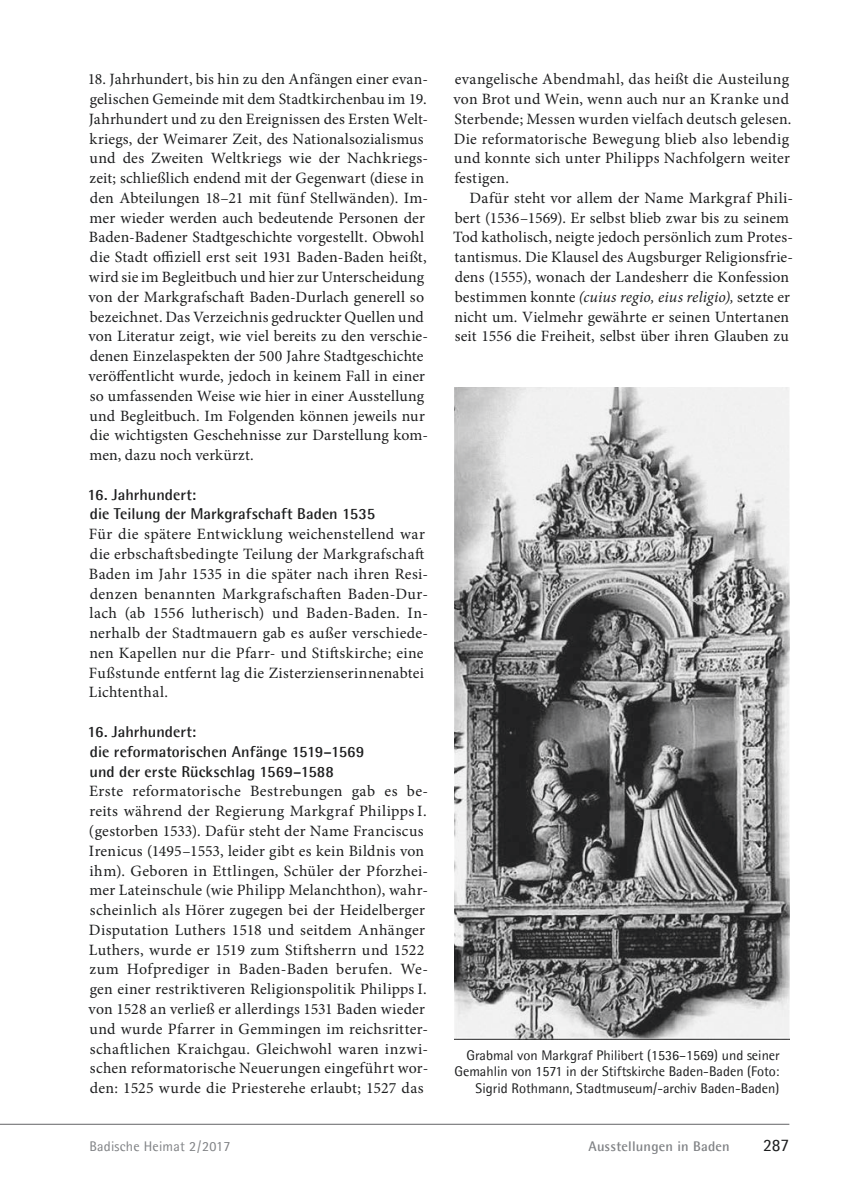
<style>
.page{position:relative;width:844px;height:1191px;background:#fff}
.page>*{position:absolute;margin:0;border:0;box-sizing:border-box;transform-origin:0 0}
.t1{font:17.5px "Agfa Rotis Semisans";color:#1d1e1f}
.t2{font:15.75px/19.8px "Minion Pro";letter-spacing:.015em;color:#1d1e1f}
.t3{font:italic 15.75px "Minion Pro";letter-spacing:.005em;color:#1d1e1f}
.t4{font:14px/16.8px "Agfa Rotis Semisans";color:#1d1e1f;text-align:right}
.t5{font:14px "Agfa Rotis Semisans";letter-spacing:.015em;color:#808285}
.t6{font:700 14px "Agfa Rotis Semisans";letter-spacing:.015em;color:#808285}
.s1{font-family:"Agfa Rotis Semisans";font-weight:700}
.s2{font-style:normal}
</style>
<div class="page">
<hr style="left:0;top:1124px;width:789px;height:1px;background:#636366">
<img style="left:454px;top:387px;width:335px;height:652px">
<p class="t2" style="left:88px;top:71px;width:342px">18. Jahrhundert, bis hin zu den Anfängen einer evan&shy;gelischen Gemeinde mit dem Stadtkirchenbau im 19.<br>Jahrhundert und zu den Ereignissen des Ersten Welt&shy;kriegs, der Weimarer Zeit, des Nationalsozialismus und des Zweiten Weltkriegs wie der Nachkriegs&shy;zeit; schließlich endend mit der Gegenwart (diese in den Abteilungen 18–21 mit fünf Stellwänden). Im&shy;mer wieder werden auch bedeutende Personen der Baden-Badener Stadtgeschichte vorgestellt. Obwohl die Stadt offiziell erst seit 1931 Baden-Baden heißt, wird sie im Begleitbuch und hier zur Unterscheidung von der Markgrafschaft Baden-Durlach generell so bezeichnet. Das Verzeichnis gedruckter Quellen und von Literatur zeigt, wie viel bereits zu den verschie&shy;denen Einzelaspekten der 500 Jahre Stadtgeschichte veröffentlicht wurde, jedoch in keinem Fall in einer so umfassenden Weise wie hier in einer Ausstellung und Begleitbuch. Im Folgenden können jeweils nur die wichtigsten Geschehnisse zur Darstellung kom&shy;men, dazu noch verkürzt.</p>
<p class="t2" style="left:88px;top:486px;width:342px"><span class="s1">16. Jahrhundert:<br>die Teilung der Markgrafschaft Baden 1535<br></span>Für die spätere Entwicklung weichenstellend war die erbschaftsbedingte Teilung der Markgrafschaft Baden im Jahr 1535 in die später nach ihren Resi&shy;denzen benannten Markgrafschaften Baden-Dur&shy;lach (ab 1556 lutherisch) und Baden-Baden. In&shy;nerhalb der Stadtmauern gab es außer verschiede&shy;nen Kapellen nur die Pfarr- und Stiftskirche; eine Fußstunde entfernt lag die Zisterzienserinnenabtei Lichtenthal.</p>
<p class="t2" style="left:88px;top:723px;width:342px"><span class="s1">16. Jahrhundert:<br>die reformatorischen Anfänge 1519–1569<br>und der erste Rückschlag 1569–1588<br></span>Erste reformatorische Bestrebungen gab es be&shy;reits während der Regierung Markgraf Philipps I. (gestorben 1533). Dafür steht der Name Franciscus Irenicus (1495–1553, leider gibt es kein Bildnis von ihm). Geboren in Ettlingen, Schüler der Pforzhei&shy;mer Lateinschule (wie Philipp Melanchthon), wahr&shy;scheinlich als Hörer zugegen bei der Heidelberger Disputation Luthers 1518 und seitdem Anhänger Luthers, wurde er 1519 zum Stiftsherrn und 1522 zum Hofprediger in Baden-Baden berufen. We&shy;gen einer restriktiveren Religionspolitik Philipps I. von 1528 an verließ er allerdings 1531 Baden wieder und wurde Pfarrer in Gemmingen im reichsritter&shy;schaftlichen Kraichgau. Gleichwohl waren inzwi&shy;schen reformatorische Neuerungen eingeführt wor&shy;den: 1525 wurde die Priesterehe erlaubt; 1527 das</p>
<p class="t2" style="left:454px;top:71px;width:336px">evangelische Abendmahl, das heißt die Austeilung</p>
<p class="t2" style="left:453px;top:90px;width:337px">von Brot und Wein, wenn auch nur an Kranke und</p>
<p class="t2" style="left:454px;top:110px;width:338px">Sterbende; Messen wurden vielfach deutsch gelesen.</p>
<p class="t2" style="left:454px;top:130px;width:336px">Die reformatorische Bewegung blieb also lebendig</p>
<p class="t2" style="left:454px;top:150px;width:337px">und konnte sich unter Philipps Nachfolgern weiter</p>
<p class="t2" style="left:454px;top:169px;width:56px">festigen.</p>
<p class="t2" style="left:469px;top:189px;width:325px">Dafür steht vor allem der Name Markgraf Phili-</p>
<p class="t2" style="left:454px;top:209px;width:336px">bert (1536–1569). Er selbst blieb zwar bis zu seinem</p>
<p class="t2" style="left:453px;top:229px;width:341px">Tod katholisch, neigte jedoch persönlich zum Protes-</p>
<p class="t2" style="left:454px;top:249px;width:340px">tantismus. Die Klausel des Augsburger Religionsfrie-</p>
<p class="t2" style="left:454px;top:268px;width:336px">dens (1555), wonach der Landesherr die Konfession</p>
<p class="t3" style="left:454px;top:290px;width:337px"><span class="s2">bestimmen konnte</span> (cuius regio, eius religio), <span class="s2">setzte er</span></p>
<p class="t2" style="left:454px;top:308px;width:336px">nicht um. Vielmehr gewährte er seinen Untertanen</p>
<p class="t2" style="left:454px;top:328px;width:335px">seit 1556 die Freiheit, selbst über ihren Glauben zu</p>
<p class="t4" style="left:454px;top:1046px;width:327px">Grabmal von Markgraf Philibert (1536–1569) und seiner<br>Gemahlin von 1571 in der Stiftskirche Baden-Baden (Foto:<br>Sigrid Rothmann, Stadtmuseum/-archiv Baden-Baden)</p>
<p class="t5" style="left:89px;top:1137px;width:142px">Badische Heimat 2 / 2017</p>
<p class="t6" style="left:588px;top:1137px;width:143px">Ausstellungen in Baden</p>
<p class="t1" style="left:762px;top:1134px;width:28px">287</p>
</div>
